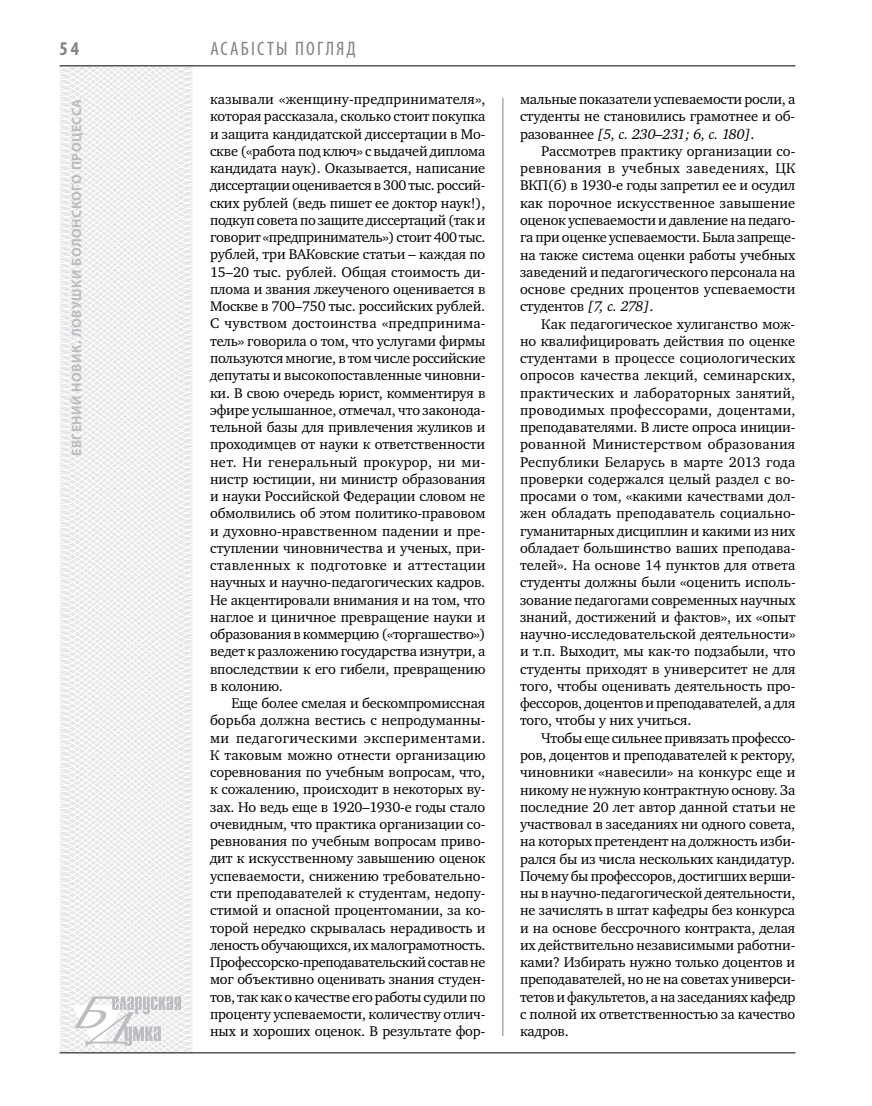
<style>
.page{position:relative;width:872px;height:1106px;background:#fff}
.page>*{position:absolute;margin:0;border:0;box-sizing:border-box;transform-origin:0 0}
.t1{font:condensed 19.5px "Myriad Pro";color:#808285}
.t2{font:700 condensed 19.5px "Myriad Pro";color:#808285}
.t3{font:14.4px/17.2px "Charter C";letter-spacing:-.01em;color:#000;text-align:justify}
.t4{font:700 13.5px "Myriad Pro";letter-spacing:.04em;color:#bcbdc0}
.s1{font-style:italic}
</style>
<div class="page">
<svg style="left:59px;top:65px;width:192px;height:989px"></svg>
<hr style="left:502px;top:98px;width:1px;height:938px;background:#808285">
<hr style="left:60px;top:1052px;width:735px;height:1px;background:#000">
<svg style="left:71px;top:996px;width:110px;height:53px"></svg>
<hr style="left:60px;top:65px;width:735px;height:1px;background:#000">
<h1 class="t2" style="left:60px;top:37px;width:21px">54</h1>
<h1 class="t1" style="left:210px;top:37px;width:11px">асаб</h1>
<h1 class="t1" style="left:251px;top:37px;width:105px">істы погляд</h1>
<p class="t3" style="left:210px;top:91px;width:277px">казывали «женщину-предпринимателя», которая рассказала, сколько стоит покупка и защита кандидатской диссертации в Мо&shy;скве («работа под ключ» с выдачей диплома кандидата наук). Оказывается, написание диссертации оценивается в 300 тыс. россий&shy;ских рублей (ведь пишет ее доктор наук!), подкуп совета по защите диссертаций (так и говорит «предприниматель») стоит 400 тыс. рублей, три ВАКовские статьи – каждая по 15–20 тыс. рублей. Общая стоимость ди&shy;плома и звания лжеученого оценивается в Москве в 700–750 тыс. российских рублей.<br>С чувством достоинства «предпринима&shy;тель» говорила о том, что услугами фирмы пользуются многие, в том числе российские депутаты и высокопоставленные чиновни&shy;ки. В свою очередь юрист, комментируя в эфире услышанное, отмечал, что законода&shy;тельной базы для привлечения жуликов и проходимцев от науки к ответственности нет. Ни генеральный прокурор, ни ми&shy;нистр юстиции, ни министр образования и науки Российской Федерации словом не обмолвились об этом политико-правовом и духовно-нравственном падении и пре&shy;ступлении чиновничества и ученых, при&shy;ставленных к подготовке и аттестации научных и научно-педагогических кадров.<br>Не акцентировали внимания и на том, что наглое и циничное превращение науки и образования в коммерцию («торгашество») ведет к разложению государства изнутри, а впоследствии к его гибели, превращению в колонию.</p>
<p class="t3" style="left:210px;top:694px;width:277px;text-indent:21px">Еще более смелая и бескомпромиссная борьба должна вестись с непродуманны&shy;ми педагогическими экспериментами.<br>К таковым можно отнести организацию соревнования по учебным вопросам, что, к сожалению, происходит в некоторых ву&shy;зах. Но ведь еще в 1920–1930-е годы стало очевидным, что практика организации со&shy;ревнования по учебным вопросам приво&shy;дит к искусственному завышению оценок успеваемости, снижению требовательно&shy;сти преподавателей к студентам, недопу&shy;стимой и опасной процентомании, за ко&shy;торой нередко скрывалась нерадивость и леность обучающихся, их малограмотность.<br>Профессорско-преподавательский состав не мог объективно оценивать знания студен&shy;тов, так как о качестве его работы судили по проценту успеваемости, количеству отлич&shy;ных и хороших оценок. В результате фор-</p>
<p class="t4" style="left:68px;top:456px;width:359px;rotate:-90deg">Евгений НОВИК. Ловушки Болонского процесса</p>
<p class="t3" style="left:520px;top:91px;width:277px">мальные показатели успеваемости росли, а студенты не становились грамотнее и об&shy;разованнее <span class="s1">[5, с. 230–231; 6, с. 180]</span>.</p>
<p class="t3" style="left:520px;top:143px;width:277px;text-indent:21px">Рассмотрев практику организации со&shy;ревнования в учебных заведениях, ЦК ВКП(б) в 1930-е годы запретил ее и осудил как порочное искусственное завышение оценок успеваемости и давление на педаго&shy;га при оценке успеваемости. Была запреще&shy;на также система оценки работы учебных заведений и педагогического персонала на основе средних процентов успеваемости студентов <span class="s1">[7, с. 278]</span>.</p>
<p class="t3" style="left:520px;top:315px;width:277px;text-indent:21px">Как педагогическое хулиганство мож&shy;но квалифицировать действия по оценке студентами в процессе социологических опросов качества лекций, семинарских, практических и лабораторных занятий, проводимых профессорами, доцентами, преподавателями. В листе опроса иниции&shy;рованной Министерством образования Республики Беларусь в марте 2013 года проверки содержался целый раздел с во&shy;просами о том, «какими качествами дол&shy;жен обладать преподаватель социально&shy;гуманитарных дисциплин и какими из них обладает большинство ваших преподава&shy;телей». На основе 14 пунктов для ответа студенты должны были «оценить исполь&shy;зование педагогами современных научных знаний, достижений и фактов», их «опыт научно-исследовательской деятельности» и т.п. Выходит, мы как-то подзабыли, что студенты приходят в университет не для того, чтобы оценивать деятельность про&shy;фессоров, доцентов и преподавателей, а для того, чтобы у них учиться.</p>
<p class="t3" style="left:520px;top:729px;width:277px;text-indent:21px">Чтобы еще сильнее привязать профессо&shy;ров, доцентов и преподавателей к ректору, чиновники «навесили» на конкурс еще и никому не нужную контрактную основу. За последние 20 лет автор данной статьи не участвовал в заседаниях ни одного совета, на которых претендент на должность изби&shy;рался бы из числа нескольких кандидатур.<br>Почему бы профессоров, достигших верши&shy;ны в научно-педагогической деятельности, не зачислять в штат кафедры без конкурса и на основе бессрочного контракта, делая их действительно независимыми работни&shy;ками? Избирать нужно только доцентов и преподавателей, но не на советах универси&shy;тетов и факультетов, а на заседаниях кафедр с полной их ответственностью за качество кадров.</p>
</div>
